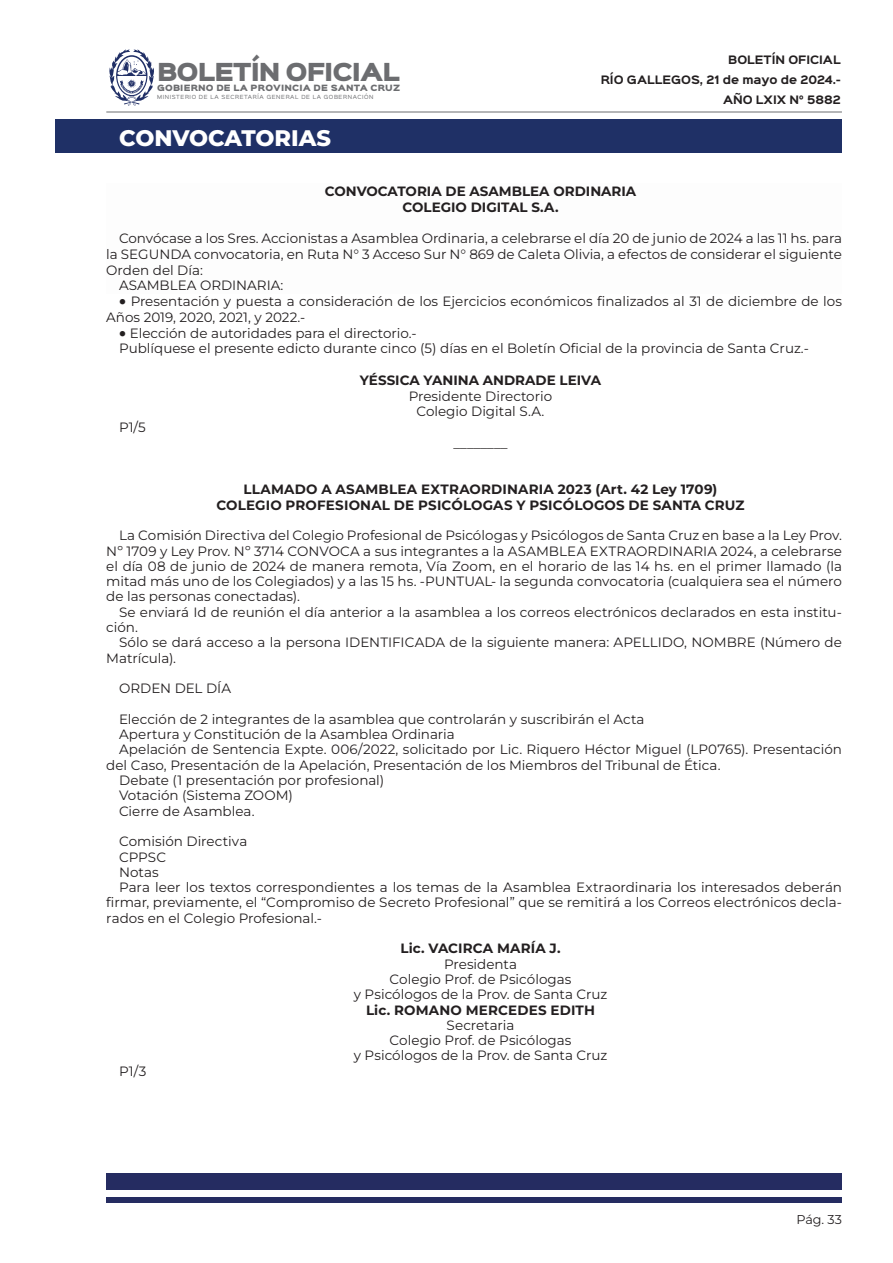
<style>
.page{position:relative;width:893px;height:1263px;background:#fff}
.page>*{position:absolute;margin:0;border:0;box-sizing:border-box;transform-origin:0 0}
.t1{font:800 22.5px "Montserrat";color:#fff}
.t2{font:22.35px "Sinkin Sans 900 X Black";letter-spacing:-.04em;color:#6c6d70}
.t3{font:13.5px/15.3px "Montserrat";color:#231f20}
.t4{font:700 13.5px "Montserrat";letter-spacing:.01em;color:#231f20}
.t5{font:12.75px "Montserrat";color:#231f20}
.t6{font:700 10.5px/20px "Sinkin Sans 700";color:#231f20;text-align:right}
.t7{font:7.8px "Sinkin Sans 900 X Black";letter-spacing:.02em;color:#6c6d70}
.t8{font:5.1px "Sinkin Sans 400";letter-spacing:.12em;color:#6c6d70}
</style>
<div class="page">
<svg style="left:109px;top:49px;width:45px;height:57px"></svg>
<hr style="left:106px;top:112px;width:736px;height:1px;background:#6c6d70">
<div style="left:55px;top:119px;width:787px;height:33px;background:#1f3066"></div>
<div style="left:106px;top:1174px;width:736px;height:16px;background:#252c61"></div>
<div style="left:106px;top:1197px;width:736px;height:5px;background:#252c61"></div>
<h2 class="t2" style="left:157px;top:61px;width:244px">BOLETÍN OFICIAL</h2>
<p class="t7" style="left:157px;top:84px;width:245px">GOBIERNO DE LA PROVINCIA DE SANTA CRUZ</p>
<p class="t8" style="left:157px;top:93px;width:218px">MINISTERIO DE LA SECRETARÍA GENERAL DE LA GOBERNACIÓN</p>
<p class="t1" style="left:119px;top:123px;width:213px">CONVOCATORIAS</p>
<p class="t6" style="left:601px;top:50px;width:241px">BOLETÍN OFICIAL<br>RÍO GALLEGOS, 21 de mayo de 2024.-<br>AÑO LXIX N° 5882</p>
<p class="t4" style="left:325px;top:181px;width:313px">CONVOCATORIA DE ASAMBLEA ORDINARIA</p>
<p class="t4" style="left:402px;top:197px;width:158px">COLEGIO DIGITAL S.A.</p>
<p class="t3" style="left:106px;top:230px;width:737px;line-height:15.8px;text-align:justify;text-indent:13px">Convócase a los Sres. Accionistas a Asamblea Ordinaria, a celebrarse el día 20 de junio de 2024 a las 11 hs. para la SEGUNDA convocatoria, en Ruta N° 3 Acceso Sur N° 869 de Caleta Olivia, a efectos de considerar el siguiente Orden del Día:</p>
<p class="t3" style="left:119px;top:278px;width:166px">ASAMBLEA ORDINARIA:</p>
<p class="t3" style="left:106px;top:293px;width:737px;line-height:15.8px;text-indent:13px">• Presentación y puesta a consideración de los Ejercicios económicos finalizados al 31 de diciembre de los<br>Años 2019, 2020, 2021, y 2022.-</p>
<p class="t3" style="left:119px;top:325px;width:299px">• Elección de autoridades para el directorio.-</p>
<p class="t3" style="left:119px;top:341px;width:691px">Publíquese el presente edicto durante cinco (5) días en el Boletín Oficial de la provincia de Santa Cruz.-</p>
<p class="t4" style="left:360px;top:370px;width:243px">YÉSSICA YANINA ANDRADE LEIVA</p>
<p class="t3" style="left:409px;top:388px;width:145px">Presidente Directorio</p>
<p class="t3" style="left:417px;top:404px;width:129px">Colegio Digital S.A.</p>
<p class="t3" style="left:119px;top:419px;width:28px">P1/5</p>
<p class="t3" style="left:453px;top:435px;width:55px">________</p>
<p class="t4" style="left:244px;top:480px;width:475px">LLAMADO A ASAMBLEA EXTRAORDINARIA 2023 (Art. 42 Ley 1709)</p>
<p class="t4" style="left:216px;top:495px;width:530px">COLEGIO PROFESIONAL DE PSICÓLOGAS Y PSICÓLOGOS DE SANTA CRUZ</p>
<p class="t3" style="left:106px;top:527px;width:737px;text-align:justify;text-indent:13px">La Comisión Directiva del Colegio Profesional de Psicólogas y Psicólogos de Santa Cruz en base a la Ley Prov.<br>Nº 1709 y Ley Prov. Nº 3714 CONVOCA a sus integrantes a la ASAMBLEA EXTRAORDINARIA 2024, a celebrarse el día 08 de junio de 2024 de manera remota, Vía Zoom, en el horario de las 14 hs. en el primer llamado (la mitad más uno de los Colegiados) y a las 15 hs. -PUNTUAL- la segunda convocatoria (cualquiera sea el número de las personas conectadas).</p>
<p class="t3" style="left:106px;top:604px;width:737px;text-indent:13px">Se enviará Id de reunión el día anterior a la asamblea a los correos electrónicos declarados en esta institu&shy;ción.</p>
<p class="t3" style="left:106px;top:634px;width:737px;text-indent:13px">Sólo se dará acceso a la persona IDENTIFICADA de la siguiente manera: APELLIDO, NOMBRE (Número de<br>Matrícula).</p>
<p class="t3" style="left:119px;top:680px;width:114px">ORDEN DEL DÍA</p>
<p class="t3" style="left:119px;top:711px;width:527px">Elección de 2 integrantes de la asamblea que controlarán y suscribirán el Acta</p>
<p class="t3" style="left:119px;top:726px;width:337px">Apertura y Constitución de la Asamblea Ordinaria</p>
<p class="t3" style="left:106px;top:742px;width:737px;text-indent:13px">Apelación de Sentencia Expte. 006/2022, solicitado por Lic. Riquero Héctor Miguel (LP0765). Presentación del Caso, Presentación de la Apelación, Presentación de los Miembros del Tribunal de Ética.</p>
<p class="t3" style="left:119px;top:772px;width:267px">Debate (1 presentación por profesional)</p>
<p class="t3" style="left:119px;top:787px;width:175px">Votación (Sistema ZOOM)</p>
<p class="t3" style="left:119px;top:803px;width:137px">Cierre de Asamblea.</p>
<p class="t3" style="left:119px;top:833px;width:130px">Comisión Directiva</p>
<p class="t3" style="left:119px;top:849px;width:49px">CPPSC</p>
<p class="t3" style="left:119px;top:864px;width:41px">Notas</p>
<p class="t3" style="left:106px;top:879px;width:737px;text-align:justify;text-indent:13px">Para leer los textos correspondientes a los temas de la Asamblea Extraordinaria los interesados deberán firmar, previamente, el “Compromiso de Secreto Profesional” que se remitirá a los Correos electrónicos decla&shy;rados en el Colegio Profesional.-</p>
<p class="t4" style="left:400px;top:939px;width:162px">Lic. VACIRCA MARÍA J.</p>
<p class="t3" style="left:444px;top:956px;width:74px">Presidenta</p>
<p class="t3" style="left:390px;top:971px;width:183px">Colegio Prof. de Psicólogas</p>
<p class="t3" style="left:354px;top:986px;width:255px">y Psicólogos de la Prov. de Santa Cruz</p>
<p class="t4" style="left:366px;top:1000px;width:230px">Lic. ROMANO MERCEDES EDITH</p>
<p class="t3" style="left:447px;top:1017px;width:69px">Secretaria</p>
<p class="t3" style="left:390px;top:1032px;width:183px">Colegio Prof. de Psicólogas</p>
<p class="t3" style="left:354px;top:1048px;width:255px">y Psicólogos de la Prov. de Santa Cruz</p>
<p class="t3" style="left:119px;top:1063px;width:29px">P1/3</p>
<p class="t5" style="left:796px;top:1211px;width:47px">Pág. 33</p>
</div>
